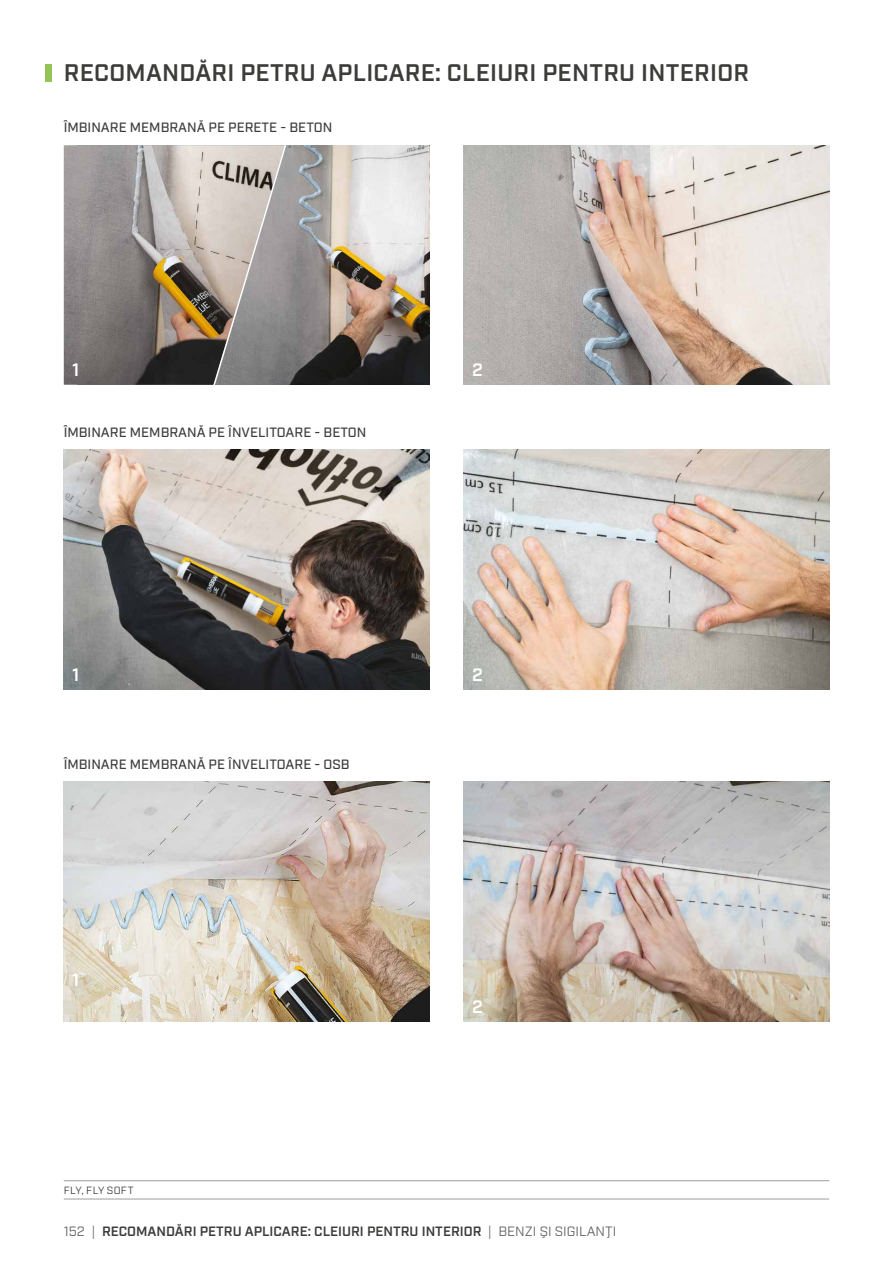
<style>
.page{position:relative;width:893px;height:1263px;background:#fff}
.page>*{position:absolute;margin:0;border:0;box-sizing:border-box;transform-origin:0 0}
.t1{font:600 24px "Industry";letter-spacing:.01em;color:#3c3c3b}
.t2{font:600 18px "Industry";color:#fff}
.t3{font:500 13.5px "Industry";color:#3c3c3b}
.t4{font:600 13.5px "Industry";color:#3c3c3b}
.t5{font:10.5px "Industry";letter-spacing:.03em;color:#3c3c3b}
.s1{font-weight:400;color:#646363}
</style>
<div class="page">
<img style="left:64px;top:450px;width:365px;height:239px">
<img style="left:463px;top:450px;width:366px;height:239px">
<img style="left:290px;top:145px;width:139px;height:240px">
<img style="left:64px;top:145px;width:144px;height:240px">
<img style="left:463px;top:145px;width:366px;height:240px">
<img style="left:64px;top:782px;width:365px;height:239px">
<img style="left:463px;top:782px;width:366px;height:239px">
<svg style="left:208px;top:145px;width:82px;height:240px;background:#a49e9a"></svg>
<div style="left:45px;top:64px;width:6px;height:17px;background:#94c356"></div>
<hr style="left:64px;top:1180px;width:765px;height:1px;background:#9d9d9c">
<hr style="left:64px;top:1199px;width:765px;height:1px;background:#9d9d9c">
<h1 class="t1" style="left:64px;top:59px;width:687px">RECOMANDĂRI PETRU APLICARE: CLEIURI PENTRU INTERIOR</h1>
<p class="t3" style="left:64px;top:120px;width:270px">ÎMBINARE MEMBRANĂ PE PERETE - BETON</p>
<h2 class="t2" style="left:72px;top:359px;width:9px">1</h2>
<p class="t3" style="left:64px;top:424px;width:304px">ÎMBINARE MEMBRANĂ PE ÎNVELITOARE - BETON</p>
<h2 class="t2" style="left:72px;top:664px;width:9px">1</h2>
<p class="t3" style="left:64px;top:756px;width:287px">ÎMBINARE MEMBRANĂ PE ÎNVELITOARE - OSB</p>
<h2 class="t2" style="left:72px;top:968px;width:9px">1</h2>
<p class="t5" style="left:64px;top:1184px;width:71px">FLY, FLY SOFT</p>
<h2 class="t2" style="left:472px;top:359px;width:12px">2</h2>
<h2 class="t2" style="left:472px;top:664px;width:12px">2</h2>
<h2 class="t2" style="left:472px;top:996px;width:12px">2</h2>
<p class="t4" style="left:64px;top:1223px;width:554px"><span class="s1">152 |</span> RECOMANDĂRI PETRU APLICARE: CLEIURI PENTRU INTERIOR <span class="s1">| BENZI ŞI SIGILANŢI</span></p>
</div>
